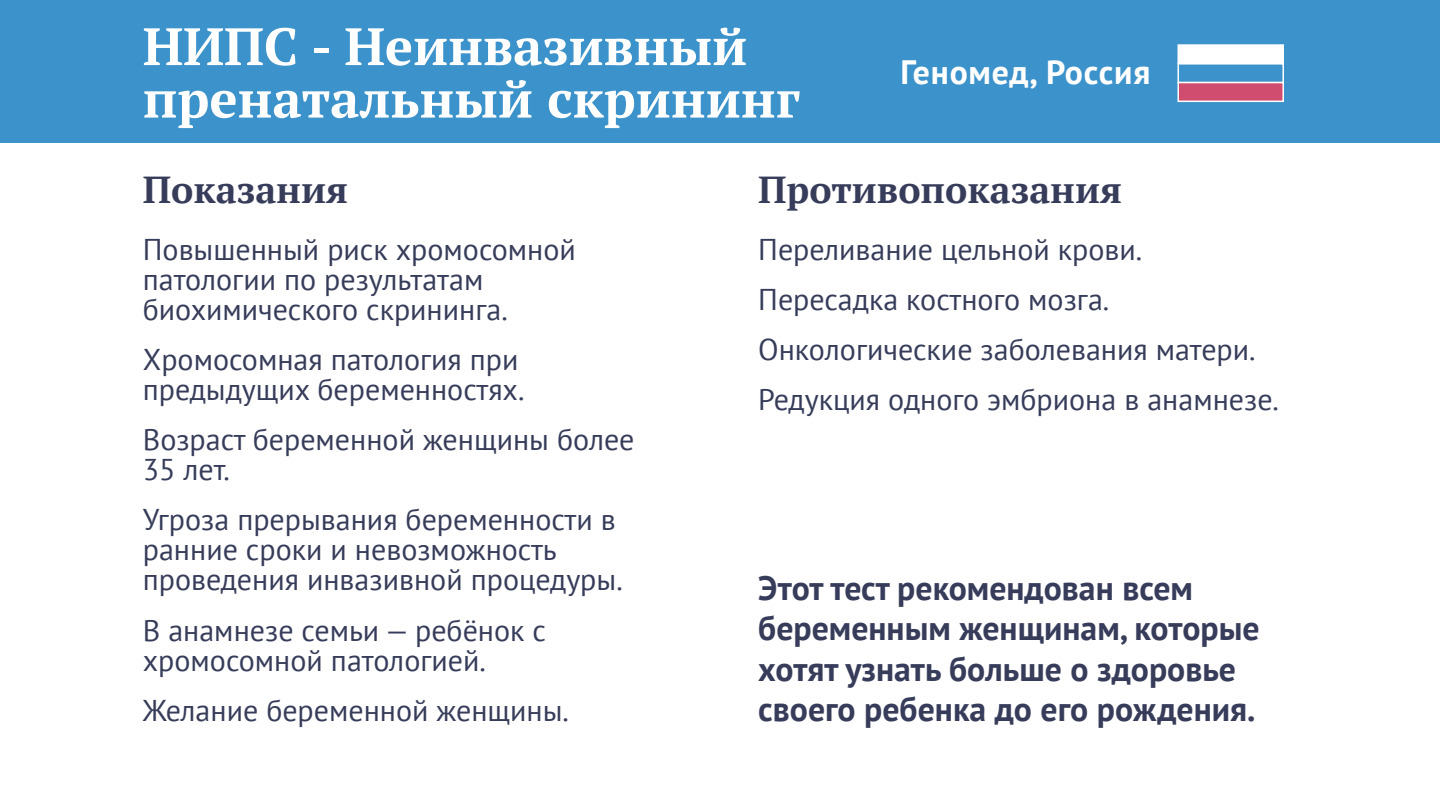
<style>
.page{position:relative;width:1440px;height:810px;background:#fff}
.page>*{position:absolute;margin:0;border:0;box-sizing:border-box;transform-origin:0 0}
.t1{font:700 52.5px/52.5px "PT Serif";color:#fff}
.t2{font:700 37.5px "PT Serif";color:#373c5a}
.t3{font:700 33.75px/40.5px "PT Sans";color:#373c5a}
.t4{font:700 33.75px "PT Sans";letter-spacing:.025em;color:#fff}
.t5{font:30px/30px "PT Sans";color:#373c5a}
</style>
<div class="page">
<div style="left:1px;top:0;width:1439px;height:142px;background:#3c92ca"></div>
<div style="left:1178px;top:44px;width:106px;height:21px;background:#fff;border:2px solid #fff"></div>
<div style="left:1178px;top:63px;width:106px;height:20px;background:#3c92ca;border:2px solid #fff"></div>
<div style="left:1178px;top:82px;width:106px;height:20px;background:#d14d6f;border:2px solid #fff"></div>
<h1 class="t1" style="left:143px;top:20px;width:659px">НИПС - Неинвазивный пренатальный скрининг</h1>
<p class="t4" style="left:900px;top:50px;width:252px">Геномед, Россия</p>
<p class="t2" style="left:143px;top:166px;width:207px">Показания</p>
<p class="t2" style="left:758px;top:166px;width:365px">Противопоказания</p>
<p class="t5" style="left:143px;top:233px;width:435px">Повышенный риск хромосомной патологии по результатам биохимического скрининга.</p>
<p class="t5" style="left:143px;top:344px;width:383px">Хромосомная патология при предыдущих беременностях.</p>
<p class="t5" style="left:143px;top:424px;width:493px">Возраст беременной женщины более<br>35 лет.</p>
<p class="t5" style="left:143px;top:504px;width:481px">Угроза прерывания беременности в ранние сроки и невозможность проведения инвазивной процедуры.</p>
<p class="t5" style="left:143px;top:614px;width:405px">В анамнезе семьи — ребёнок с хромосомной патологией.</p>
<p class="t5" style="left:143px;top:695px;width:428px">Желание беременной женщины.</p>
<p class="t5" style="left:758px;top:223px;width:522px;line-height:50.2px">Переливание цельной крови.<br>Пересадка костного мозга.<br>Онкологические заболевания матери.<br>Редукция одного эмбриона в анамнезе.</p>
<p class="t3" style="left:758px;top:567px;width:503px">Этот тест рекомендован всем беременным женщинам, которые хотят узнать больше о здоровье своего ребенка до его рождения.</p>
</div>
